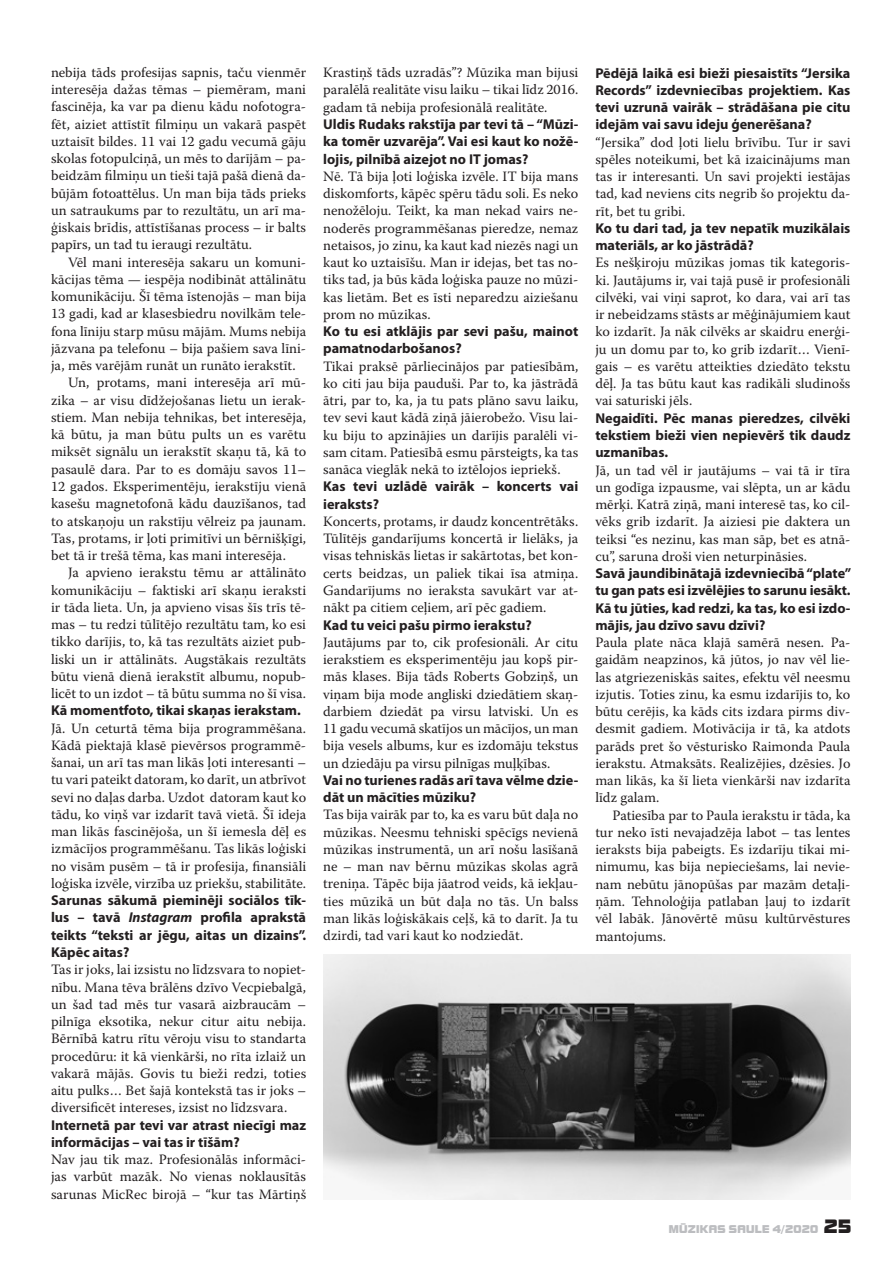
<style>
.page{position:relative;width:893px;height:1263px;background:#fff}
.page>*{position:absolute;margin:0;border:0;box-sizing:border-box;transform-origin:0 0}
.t1{font:14.25px/17.2px "Warnock Pro";color:#231f20;text-align:justify}
.t2{font:700 14.25px/17.2px "Myriad Pro";color:#231f20;text-align:justify}
.t3{font:10.5px "Bolt Bold LAT";letter-spacing:.02em;color:#bcbdc0}
.s1{font-style:italic}
.s2{font-size:18px;color:#231f20}
</style>
<div class="page">
<img style="left:323px;top:955px;width:527px;height:244px">
<p class="t1" style="left:51px;top:63px;width:257px">nebija tāds profesijas sapnis, taču vienmēr interesēja dažas tēmas – piemēram, mani fascinēja, ka var pa dienu kādu nofotogra&shy;fēt, aiziet attīstīt filmiņu un vakarā paspēt uztaisīt bildes. 11 vai 12 gadu vecumā gāju skolas fotopulciņā, un mēs to darījām – pa&shy;beidzām filmiņu un tieši tajā pašā dienā da&shy;būjām fotoattēlus. Un man bija tāds prieks un satraukums par to rezultātu, un arī ma&shy;ģiskais brīdis, attīstīšanas process – ir balts papīrs, un tad tu ieraugi rezultātu.</p>
<p class="t1" style="left:68px;top:253px;width:240px">Vēl mani interesēja sakaru un komuni-</p>
<p class="t1" style="left:51px;top:270px;width:257px">kācijas tēma — iespēja nodibināt attālinātu</p>
<p class="t1" style="left:51px;top:288px;width:257px">komunikāciju. Šī tēma īstenojās – man bija</p>
<p class="t1" style="left:51px;top:305px;width:257px">13 gadi, kad ar klasesbiedru novilkām tele-</p>
<p class="t1" style="left:51px;top:322px;width:257px">fona līniju starp mūsu mājām. Mums nebija</p>
<p class="t1" style="left:51px;top:339px;width:257px">jāzvana pa telefonu – bija pašiem sava līni-</p>
<p class="t1" style="left:51px;top:357px;width:246px">ja, mēs varējām runāt un runāto ierakstīt.</p>
<p class="t1" style="left:68px;top:374px;width:240px">Un, protams, mani interesēja arī mū-</p>
<p class="t1" style="left:51px;top:391px;width:257px">zika – ar visu dīdžejošanas lietu un ierak-</p>
<p class="t1" style="left:51px;top:408px;width:257px">stiem. Man nebija tehnikas, bet interesēja,</p>
<p class="t1" style="left:51px;top:426px;width:257px">kā būtu, ja man būtu pults un es varētu</p>
<p class="t1" style="left:51px;top:443px;width:257px">miksēt signālu un ierakstīt skaņu tā, kā to</p>
<p class="t1" style="left:51px;top:460px;width:257px">pasaulē dara. Par to es domāju savos 11–</p>
<p class="t1" style="left:51px;top:477px;width:257px">12 gados. Eksperimentēju, ierakstīju vienā</p>
<p class="t1" style="left:51px;top:495px;width:257px">kasešu magnetofonā kādu dauzīšanos, tad</p>
<p class="t1" style="left:51px;top:512px;width:257px">to atskaņoju un rakstīju vēlreiz pa jaunam.</p>
<p class="t1" style="left:51px;top:529px;width:257px">Tas, protams, ir ļoti primitīvi un bērnišķīgi,</p>
<p class="t1" style="left:51px;top:546px;width:236px">bet tā ir trešā tēma, kas mani interesēja.</p>
<p class="t1" style="left:68px;top:564px;width:240px">Ja apvieno ierakstu tēmu ar attālināto</p>
<p class="t1" style="left:51px;top:581px;width:257px">komunikāciju – faktiski arī skaņu ieraksti</p>
<p class="t1" style="left:51px;top:598px;width:257px">ir tāda lieta. Un, ja apvieno visas šīs trīs tē-</p>
<p class="t1" style="left:51px;top:615px;width:257px">mas – tu redzi tūlītējo rezultātu tam, ko esi</p>
<p class="t1" style="left:51px;top:633px;width:257px">tikko darījis, to, kā tas rezultāts aiziet pub-</p>
<p class="t1" style="left:51px;top:650px;width:257px">liski un ir attālināts. Augstākais rezultāts</p>
<p class="t1" style="left:51px;top:667px;width:257px">būtu vienā dienā ierakstīt albumu, nopub-</p>
<p class="t1" style="left:51px;top:684px;width:257px">licēt to un izdot – tā būtu summa no šī visa.</p>
<p class="t2" style="left:51px;top:702px;width:251px">Kā momentfoto, tikai skaņas ierakstam.</p>
<p class="t1" style="left:51px;top:719px;width:257px">Jā. Un ceturtā tēma bija programmēšana.<br>Kādā piektajā klasē pievērsos programmē&shy;šanai, un arī tas man likās ļoti interesanti – tu vari pateikt datoram, ko darīt, un atbrīvot sevi no daļas darba. Uzdot datoram kaut ko tādu, ko viņš var izdarīt tavā vietā. Šī ideja man likās fascinējoša, un šī iemesla dēļ es izmācījos programmēšanu. Tas likās loģiski no visām pusēm – tā ir profesija, finansiāli loģiska izvēle, virzība uz priekšu, stabilitāte.</p>
<p class="t2" style="left:51px;top:892px;width:257px">Sarunas sākumā pieminēji sociālos tīk&shy;lus – tavā <span class="s1">Instagram</span> profila aprakstā teikts “teksti ar jēgu, aitas un dizains”.<br>Kāpēc aitas?</p>
<p class="t1" style="left:51px;top:961px;width:257px">Tas ir joks, lai izsistu no līdzsvara to nopiet&shy;nību. Mana tēva brālēns dzīvo Vecpiebalgā, un šad tad mēs tur vasarā aizbraucām – pilnīga eksotika, nekur citur aitu nebija.<br>Bērnībā katru rītu vēroju visu to standarta procedūru: it kā vienkārši, no rīta izlaiž un vakarā mājās. Govis tu bieži redzi, toties aitu pulks… Bet šajā kontekstā tas ir joks – diversificēt intereses, izsist no līdzsvara.</p>
<p class="t2" style="left:51px;top:1116px;width:257px">Internetā par tevi var atrast niecīgi maz informācijas – vai tas ir tīšām?</p>
<p class="t1" style="left:51px;top:1150px;width:257px">Nav jau tik maz. Profesionālās informāci&shy;jas varbūt mazāk. No vienas noklausītās sarunas MicRec birojā – “kur tas Mārtiņš</p>
<p class="t1" style="left:323px;top:64px;width:257px">Krastiņš tāds uzradās”? Mūzika man bijusi paralēlā realitāte visu laiku – tikai līdz 2016. gadam tā nebija profesionālā realitāte.</p>
<p class="t2" style="left:323px;top:116px;width:257px">Uldis Rudaks rakstīja par tevi tā – “Mūzi&shy;ka tomēr uzvarēja”. Vai esi kaut ko nožē&shy;lojis, pilnībā aizejot no IT jomas?</p>
<p class="t1" style="left:323px;top:167px;width:257px">Nē. Tā bija ļoti loģiska izvēle. IT bija mans diskomforts, kāpēc spēru tādu soli. Es neko nenožēloju. Teikt, ka man nekad vairs ne&shy;noderēs programmēšanas pieredze, nemaz netaisos, jo zinu, ka kaut kad niezēs nagi un kaut ko uztaisīšu. Man ir idejas, bet tas no&shy;tiks tad, ja būs kāda loģiska pauze no mūzi&shy;kas lietām. Bet es īsti neparedzu aiziešanu prom no mūzikas.</p>
<p class="t2" style="left:323px;top:323px;width:257px">Ko tu esi atklājis par sevi pašu, mainot pamatnodarbošanos?</p>
<p class="t1" style="left:323px;top:357px;width:257px">Tikai praksē pārliecinājos par patiesībām, ko citi jau bija pauduši. Par to, ka jāstrādā ātri, par to, ka, ja tu pats plāno savu laiku, tev sevi kaut kādā ziņā jāierobežo. Visu lai&shy;ku biju to apzinājies un darījis paralēli vi&shy;sam citam. Patiesībā esmu pārsteigts, ka tas sanāca vieglāk nekā to iztēlojos iepriekš.</p>
<p class="t2" style="left:323px;top:478px;width:257px">Kas tevi uzlādē vairāk – koncerts vai ieraksts?</p>
<p class="t1" style="left:323px;top:512px;width:257px">Koncerts, protams, ir daudz koncentrētāks.<br>Tūlītējs gandarījums koncertā ir lielāks, ja visas tehniskās lietas ir sakārtotas, bet kon&shy;certs beidzas, un paliek tikai īsa atmiņa.<br>Gandarījums no ieraksta savukārt var at&shy;nākt pa citiem ceļiem, arī pēc gadiem.</p>
<p class="t2" style="left:323px;top:616px;width:210px">Kad tu veici pašu pirmo ierakstu?</p>
<p class="t1" style="left:323px;top:633px;width:257px">Jautājums par to, cik profesionāli. Ar citu ierakstiem es eksperimentēju jau kopš pir&shy;mās klases. Bija tāds Roberts Gobziņš, un viņam bija mode angliski dziedātiem skaņ&shy;darbiem dziedāt pa virsu latviski. Un es 11 gadu vecumā skatījos un mācījos, un man bija vesels albums, kur es izdomāju tekstus un dziedāju pa virsu pilnīgas muļķības.</p>
<p class="t2" style="left:323px;top:772px;width:257px">Vai no turienes radās arī tava vēlme dzie&shy;dāt un mācīties mūziku?</p>
<p class="t1" style="left:323px;top:806px;width:257px">Tas bija vairāk par to, ka es varu būt daļa no mūzikas. Neesmu tehniski spēcīgs nevienā mūzikas instrumentā, un arī nošu lasīšanā ne – man nav bērnu mūzikas skolas agrā treniņa. Tāpēc bija jāatrod veids, kā iekļau&shy;ties mūzikā un būt daļa no tās. Un balss man likās loģiskākais ceļš, kā to darīt. Ja tu dzirdi, tad vari kaut ko nodziedāt.</p>
<p class="t2" style="left:595px;top:64px;width:257px">Pēdējā laikā esi bieži piesaistīts “Jersika Records” izdevniecības projektiem. Kas tevi uzrunā vairāk – strādāšana pie citu idejām vai savu ideju ģenerēšana?</p>
<p class="t1" style="left:595px;top:133px;width:257px">“Jersika” dod ļoti lielu brīvību. Tur ir savi spēles noteikumi, bet kā izaicinājums man tas ir interesanti. Un savi projekti iestājas tad, kad neviens cits negrib šo projektu da&shy;rīt, bet tu gribi.</p>
<p class="t2" style="left:595px;top:220px;width:257px">Ko tu dari tad, ja tev nepatīk muzikālais materiāls, ar ko jāstrādā?</p>
<p class="t1" style="left:595px;top:254px;width:257px">Es nešķiroju mūzikas jomas tik kategoris&shy;ki. Jautājums ir, vai tajā pusē ir profesionāli cilvēki, vai viņi saprot, ko dara, vai arī tas ir nebeidzams stāsts ar mēģinājumiem kaut ko izdarīt. Ja nāk cilvēks ar skaidru enerģi&shy;ju un domu par to, ko grib izdarīt… Vienī&shy;gais – es varētu atteikties dziedāto tekstu dēļ. Ja tas būtu kaut kas radikāli sludinošs vai saturiski jēls.</p>
<p class="t2" style="left:595px;top:409px;width:257px">Negaidīti. Pēc manas pieredzes, cilvēki tekstiem bieži vien nepievērš tik daudz uzmanības.</p>
<p class="t1" style="left:595px;top:461px;width:257px">Jā, un tad vēl ir jautājums – vai tā ir tīra un godīga izpausme, vai slēpta, un ar kādu mērķi. Katrā ziņā, mani interesē tas, ko cil&shy;vēks grib izdarīt. Ja aiziesi pie daktera un teiksi “es nezinu, kas man sāp, bet es atnā&shy;cu”, saruna droši vien neturpināsies.</p>
<p class="t2" style="left:595px;top:565px;width:258px">Savā jaundibinātajā izdevniecībā “plate” tu gan pats esi izvēlējies to sarunu iesākt.<br>Kā tu jūties, kad redzi, ka tas, ko esi izdo&shy;mājis, jau dzīvo savu dzīvi?</p>
<p class="t1" style="left:595px;top:633px;width:257px">Paula plate nāca klajā samērā nesen. Pa&shy;gaidām neapzinos, kā jūtos, jo nav vēl lie&shy;las atgriezeniskās saites, efektu vēl neesmu izjutis. Toties zinu, ka esmu izdarījis to, ko būtu cerējis, ka kāds cits izdara pirms div&shy;desmit gadiem. Motivācija ir tā, ka atdots parāds pret šo vēsturisko Raimonda Paula ierakstu. Atmaksāts. Realizējies, dzēsies. Jo man likās, ka šī lieta vienkārši nav izdarīta līdz galam.</p>
<p class="t1" style="left:595px;top:806px;width:257px;text-indent:17px">Patiesība par to Paula ierakstu ir tāda, ka tur neko īsti nevajadzēja labot – tas lentes ieraksts bija pabeigts. Es izdarīju tikai mi&shy;nimumu, kas bija nepieciešams, lai nevie&shy;nam nebūtu jānopūšas par mazām detaļi&shy;ņām. Tehnoloģija patlaban ļauj to izdarīt vēl labāk. Jānovērtē mūsu kultūrvēstures mantojums.</p>
<p class="t3" style="left:669px;top:1224px;width:184px">MŪZIKAS SAULE 4/2020 <span class="s2">25</span></p>
</div>
